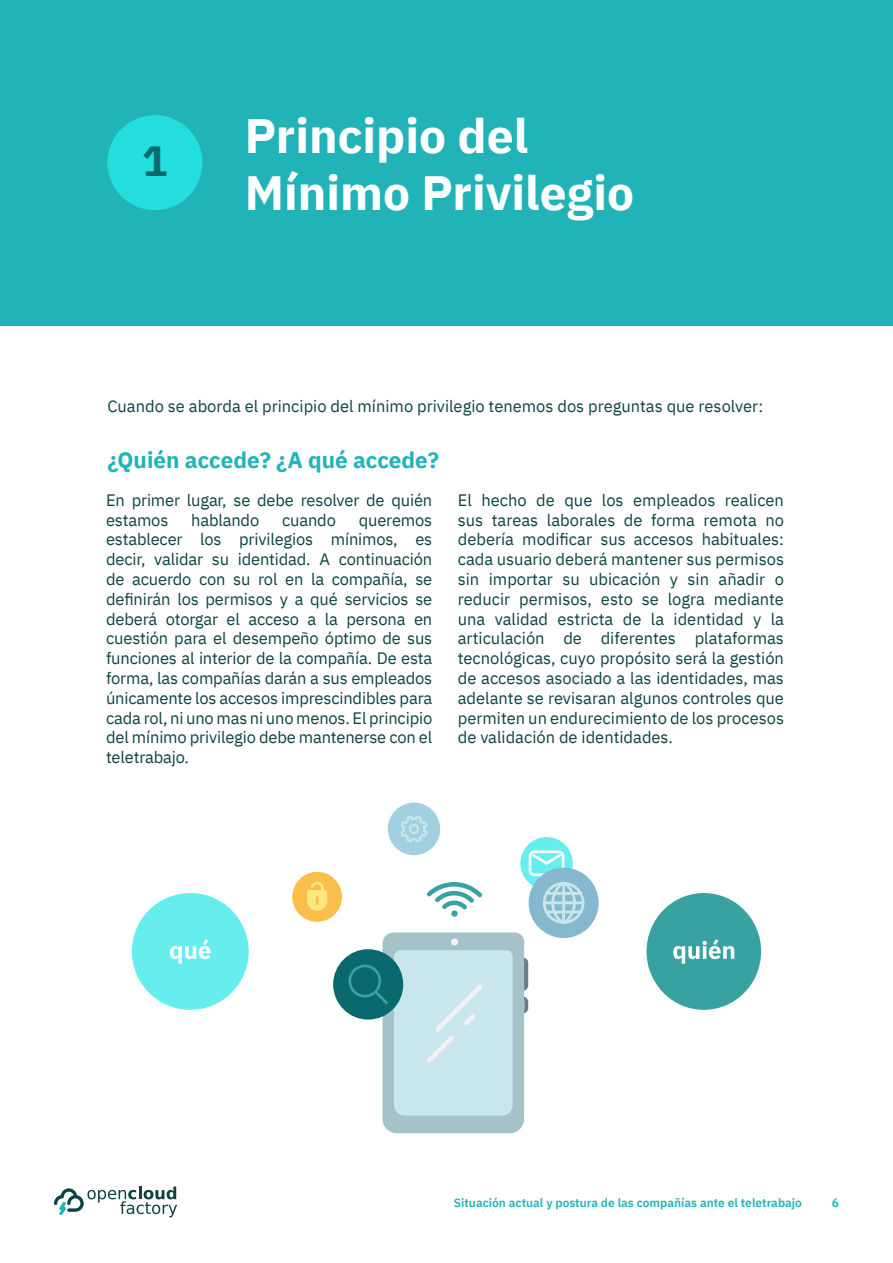
<style>
.page{position:relative;width:893px;height:1263px;background:#fff}
.page>*{position:absolute;margin:0;border:0;box-sizing:border-box;transform-origin:0 0}
.t1{font:700 48px "IBM Plex Sans";color:#fff}
.t2{font:700 42px "IBM Plex Sans";color:#0a696e}
.t3{font:700 22.5px "IBM Plex Sans";color:#21b3b7}
.t4{font:16.5px/19.8px "IBM Plex Sans";letter-spacing:-.005em;color:#0d4242;text-align:justify}
.t5{font:600 12px "IBM Plex Sans";color:#21b3b7}
</style>
<div class="page">
<div style="left:0;top:0;width:893px;height:325px;background:#21b3b7"></div>
<svg style="left:54px;top:1186px;width:123px;height:31px"></svg>
<div style="left:107px;top:115px;width:95px;height:95px;background:#24dddd;border-radius:50%"></div>
<div style="left:646px;top:893px;width:115px;height:117px;background:#38a1a1;border-radius:50%"></div>
<svg style="left:673px;top:939px;width:61px;height:25px"></svg>
<div style="left:132px;top:893px;width:117px;height:117px;background:#66eded;border-radius:50%"></div>
<svg style="left:170px;top:939px;width:41px;height:25px"></svg>
<div style="left:520px;top:837px;width:53px;height:53px;background:#66eded;border-radius:50%"></div>
<svg style="left:529px;top:850px;width:35px;height:26px"></svg>
<svg style="left:427px;top:882px;width:55px;height:27px"></svg>
<svg style="left:451px;top:910px;width:7px;height:7px"></svg>
<div style="left:333px;top:949px;width:70px;height:70px;background:#0a696e;border-radius:50%"></div>
<div style="left:388px;top:803px;width:52px;height:52px;background:#a1d1e0;border-radius:50%"></div>
<div style="left:529px;top:868px;width:70px;height:70px;background:#85b8cc;border-radius:50%"></div>
<div style="left:292px;top:872px;width:50px;height:50px;background:#fabf4a;border-radius:50%"></div>
<svg style="left:307px;top:882px;width:20px;height:28px"></svg>
<svg style="left:400px;top:815px;width:27px;height:27px"></svg>
<svg style="left:543px;top:882px;width:41px;height:42px"></svg>
<svg style="left:347px;top:932px;width:181px;height:201px"></svg>
<p class="t2" style="left:142px;top:127px;width:27px">1</p>
<p class="t1" style="left:245px;top:97px;width:285px">Principio del</p>
<p class="t1" style="left:245px;top:155px;width:391px">Mínimo Privilegio</p>
<p class="t4" style="left:107px;top:394px;width:657px">Cuando se aborda el principio del mínimo privilegio tenemos dos preguntas que resolver:</p>
<p class="t3" style="left:107px;top:442px;width:333px">¿Quién accede? ¿A qué accede?</p>
<p class="t4" style="left:106px;top:489px;width:328px">En primer lugar, se debe resolver de quién estamos</p>
<p class="t4" style="left:191px;top:508px;width:70px">hablando</p>
<p class="t4" style="left:282px;top:508px;width:55px">cuando</p>
<p class="t4" style="left:106px;top:508px;width:328px;text-indent:253px">queremos establecer los privilegios mínimos, es decir, validar su identidad. A continuación de acuerdo con su rol en la compañía, se definirán los permisos y a qué servicios se deberá otorgar el acceso a la persona en cuestión para el desempeño óptimo de sus funciones al interior de la compañía. De esta forma, las compañías darán a sus empleados únicamente los accesos imprescindibles para cada rol, ni uno mas ni uno menos. El principio del mínimo privilegio debe mantenerse con el teletrabajo.</p>
<p class="t4" style="left:458px;top:489px;width:328px">El hecho de que los empleados realicen sus tareas laborales de forma remota no debería modificar sus accesos habituales: cada usuario deberá mantener sus permisos sin importar su ubicación y sin añadir o reducir permisos, esto se logra mediante una validad estricta de la identidad y la articulación de diferentes plataformas tecnológicas, cuyo propósito será la gestión de accesos asociado a las identidades, mas adelante se revisaran algunos controles que permiten un endurecimiento de los procesos de validación de identidades.</p>
<p class="t5" style="left:454px;top:1193px;width:350px">Situación actual y postura de las compañías ante el teletrabajo</p>
<p class="t5" style="left:832px;top:1193px;width:9px">6</p>
</div>
